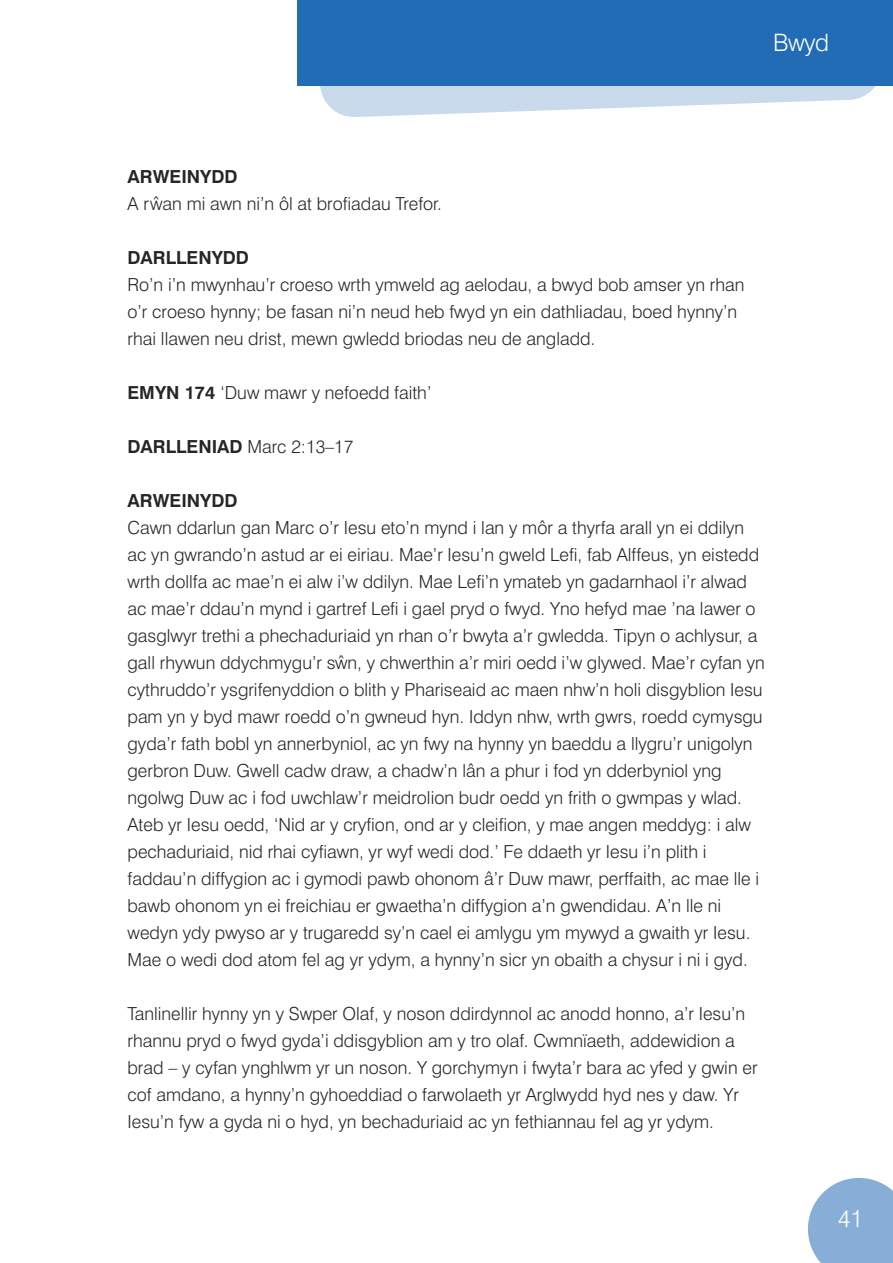
<style>
.page{position:relative;width:893px;height:1263px;background:#fff}
.page>*{position:absolute;margin:0;border:0;box-sizing:border-box;transform-origin:0 0}
.t1{font:300 24px "Swiss 721 BT";letter-spacing:-.015em;color:#fff}
.t2{font:300 18px/27px "Swiss 721 BT";color:#272526}
.t3{font:700 18px "Swiss 721 BT";color:#272526}
.s1{font-weight:700}
</style>
<div class="page">
<svg style="left:808px;top:1178px;width:85px;height:85px;background:#94b7da"></svg>
<div style="left:875px;top:1240px;width:18px;height:23px;background:#86aed6"></div>
<svg style="left:318px;top:85px;width:565px;height:32px;fill:#c8daec"></svg>
<div style="left:298px;top:0;width:595px;height:85px;background:#226cb5"></div>
<p class="t1" style="left:773px;top:34px;width:58px">Bwyd</p>
<p class="t3" style="left:128px;top:170px;width:111px">ARWEINYDD</p>
<p class="t2" style="left:128px;top:192px;width:316px">A rwan mi awn ni’n ôl at brofiadau Trefor.</p>
<p class="t2" style="left:152px;top:192px;width:10px">ˆ</p>
<p class="t3" style="left:128px;top:251px;width:123px">DARLLENYDD</p>
<p class="t2" style="left:128px;top:273px;width:618px">Ro’n i’n mwynhau’r croeso wrth ymweld ag aelodau, a bwyd bob amser yn rhan o’r croeso hynny; be fasan ni’n neud heb fwyd yn ein dathliadau, boed hynny’n rhai llawen neu drist, mewn gwledd briodas neu de angladd.</p>
<p class="t2" style="left:128px;top:381px;width:305px"><span class="s1">EMYN 174</span> ‘Duw mawr y nefoedd faith’</p>
<p class="t2" style="left:128px;top:435px;width:227px"><span class="s1">DARLLENIAD</span> Marc 2:13–17</p>
<p class="t3" style="left:128px;top:494px;width:111px">ARWEINYDD</p>
<p class="t2" style="left:128px;top:516px;width:639px">Cawn ddarlun gan Marc o’r Iesu eto’n mynd i lan y môr a thyrfa arall yn ei ddilyn ac yn gwrando’n astud ar ei eiriau. Mae’r Iesu’n gweld Lefi, fab Alffeus, yn eistedd wrth dollfa ac mae’n ei alw i’w ddilyn. Mae Lefi’n ymateb yn gadarnhaol i’r alwad ac mae’r ddau’n mynd i gartref Lefi i gael pryd o fwyd. Yno hefyd mae ’na lawer o gasglwyr trethi a phechaduriaid yn rhan o’r bwyta a’r gwledda. Tipyn o achlysur, a gall rhywun ddychmygu’r swn, y chwerthin a’r miri oedd i’w glywed. Mae’r cyfan yn</p>
<p class="t2" style="left:128px;top:651px;width:637px;text-indent:209px">ˆ<br>cythruddo’r ysgrifenyddion o blith y Phariseaid ac maen nhw’n holi disgyblion Iesu pam yn y byd mawr roedd o’n gwneud hyn. Iddyn nhw, wrth gwrs, roedd cymysgu gyda’r fath bobl yn annerbyniol, ac yn fwy na hynny yn baeddu a llygru’r unigolyn gerbron Duw. Gwell cadw draw, a chadw’n lân a phur i fod yn dderbyniol yng ngolwg Duw ac i fod uwchlaw’r meidrolion budr oedd yn frith o gwmpas y wlad.<br>Ateb yr Iesu oedd, ‘Nid ar y cryfion, ond ar y cleifion, y mae angen meddyg: i alw pechaduriaid, nid rhai cyfiawn, yr wyf wedi dod.’ Fe ddaeth yr Iesu i’n plith i faddau’n diffygion ac i gymodi pawb ohonom â’r Duw mawr, perffaith, ac mae lle i bawb ohonom yn ei freichiau er gwaetha’n diffygion a’n gwendidau. A’n lle ni wedyn ydy pwyso ar y trugaredd sy’n cael ei amlygu ym mywyd a gwaith yr Iesu.<br>Mae o wedi dod atom fel ag yr ydym, a hynny’n sicr yn obaith a chysur i ni i gyd.</p>
<p class="t2" style="left:128px;top:1002px;width:631px">Tanlinellir hynny yn y Swper Olaf, y noson ddirdynnol ac anodd honno, a’r Iesu’n rhannu pryd o fwyd gyda’i ddisgyblion am y tro olaf. Cwmnïaeth, addewidion a brad – y cyfan ynghlwm yr un noson. Y gorchymyn i fwyta’r bara ac yfed y gwin er cof amdano, a hynny’n gyhoeddiad o farwolaeth yr Arglwydd hyd nes y daw. Yr Iesu’n fyw a gyda ni o hyd, yn bechaduriaid ac yn fethiannau fel ag yr ydym.</p>
<p class="t1" style="left:838px;top:1209px;width:27px">41</p>
</div>
